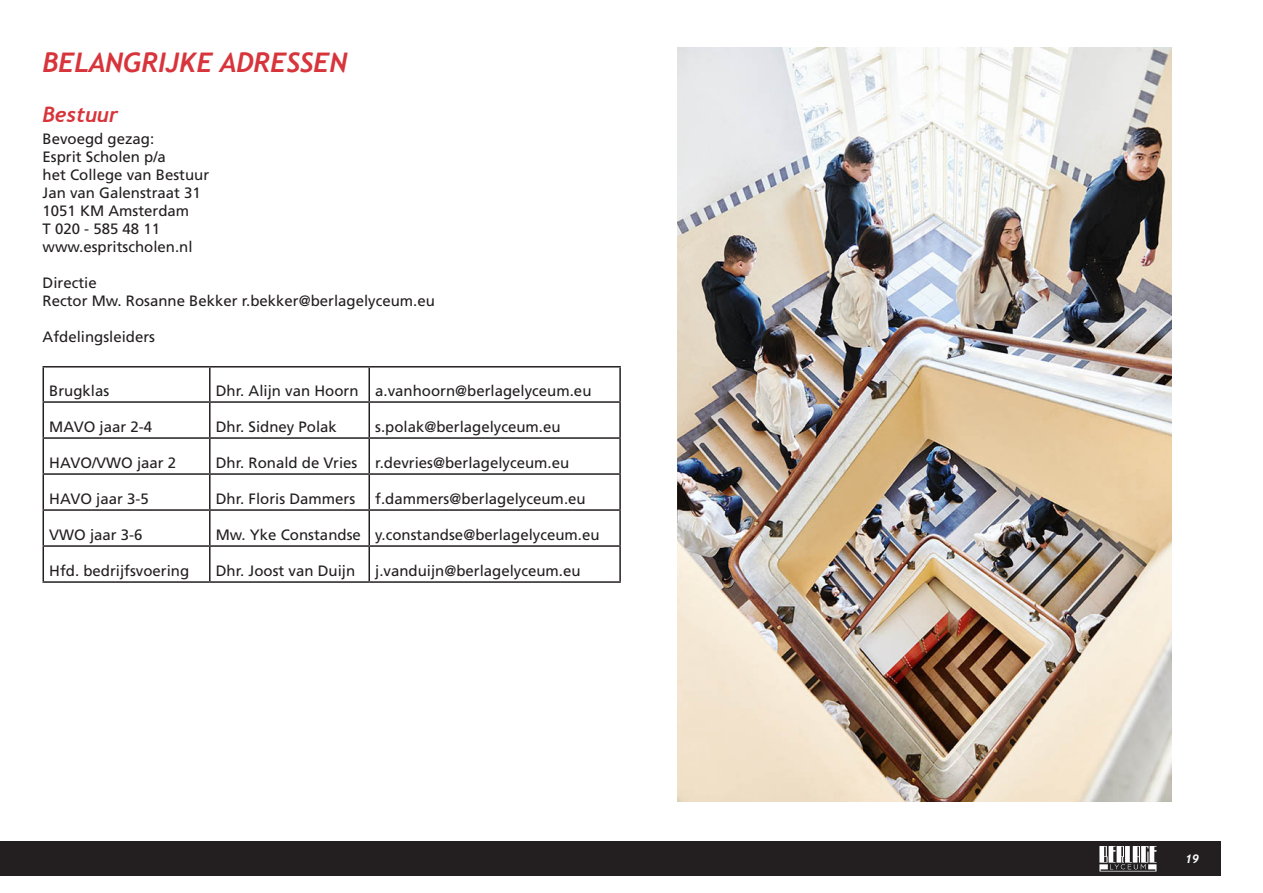
<style>
.page{position:relative;width:1263px;height:893px;background:#fff}
.page>*{position:absolute;margin:0;border:0;box-sizing:border-box;transform-origin:0 0}
.Frutiger_platte_tekst{font:italic 700 27px "Trebuchet";color:#d7353b}
.Kop_Klein{font:italic 700 21px "Trebuchet";color:#d7353b}
.Frutiger_platte_tekst-2{font:15px "Frutiger LT Std";color:#231f20}
.t1{font:italic 700 12px "Trebuchet";color:#fff}
</style>
<div class="page">
<div style="left:0;top:842px;width:1220px;height:34px;background:#231f20"></div>
<svg style="left:1099px;top:846px;width:57px;height:25px"></svg>
<hr style="left:43px;top:366px;width:167px;height:2px;background:#231f20">
<hr style="left:43px;top:368px;width:1px;height:33px;background:#231f20">
<hr style="left:210px;top:366px;width:159px;height:2px;background:#231f20">
<hr style="left:209px;top:368px;width:2px;height:33px;background:#231f20">
<hr style="left:369px;top:366px;width:252px;height:2px;background:#231f20">
<hr style="left:368px;top:368px;width:2px;height:33px;background:#231f20">
<hr style="left:619px;top:368px;width:2px;height:33px;background:#231f20">
<hr style="left:43px;top:401px;width:167px;height:2px;background:#231f20">
<hr style="left:43px;top:403px;width:1px;height:34px;background:#231f20">
<hr style="left:210px;top:401px;width:159px;height:2px;background:#231f20">
<hr style="left:209px;top:403px;width:2px;height:34px;background:#231f20">
<hr style="left:369px;top:401px;width:252px;height:2px;background:#231f20">
<hr style="left:368px;top:403px;width:2px;height:34px;background:#231f20">
<hr style="left:619px;top:403px;width:2px;height:34px;background:#231f20">
<hr style="left:43px;top:437px;width:167px;height:2px;background:#231f20">
<hr style="left:43px;top:439px;width:1px;height:34px;background:#231f20">
<hr style="left:210px;top:437px;width:159px;height:2px;background:#231f20">
<hr style="left:209px;top:439px;width:2px;height:34px;background:#231f20">
<hr style="left:369px;top:437px;width:252px;height:2px;background:#231f20">
<hr style="left:368px;top:439px;width:2px;height:34px;background:#231f20">
<hr style="left:619px;top:439px;width:2px;height:34px;background:#231f20">
<hr style="left:43px;top:473px;width:167px;height:2px;background:#231f20">
<hr style="left:43px;top:475px;width:1px;height:34px;background:#231f20">
<hr style="left:210px;top:473px;width:159px;height:2px;background:#231f20">
<hr style="left:209px;top:475px;width:2px;height:34px;background:#231f20">
<hr style="left:369px;top:473px;width:252px;height:2px;background:#231f20">
<hr style="left:368px;top:475px;width:2px;height:34px;background:#231f20">
<hr style="left:619px;top:475px;width:2px;height:34px;background:#231f20">
<hr style="left:43px;top:509px;width:167px;height:2px;background:#231f20">
<hr style="left:43px;top:511px;width:1px;height:34px;background:#231f20">
<hr style="left:210px;top:509px;width:159px;height:2px;background:#231f20">
<hr style="left:209px;top:511px;width:2px;height:34px;background:#231f20">
<hr style="left:369px;top:509px;width:252px;height:2px;background:#231f20">
<hr style="left:368px;top:511px;width:2px;height:34px;background:#231f20">
<hr style="left:619px;top:511px;width:2px;height:34px;background:#231f20">
<hr style="left:43px;top:545px;width:167px;height:2px;background:#231f20">
<hr style="left:43px;top:547px;width:1px;height:34px;background:#231f20">
<hr style="left:210px;top:545px;width:159px;height:2px;background:#231f20">
<hr style="left:209px;top:547px;width:2px;height:34px;background:#231f20">
<hr style="left:369px;top:545px;width:252px;height:2px;background:#231f20">
<hr style="left:368px;top:547px;width:2px;height:34px;background:#231f20">
<hr style="left:619px;top:547px;width:2px;height:34px;background:#231f20">
<hr style="left:43px;top:581px;width:167px;height:2px;background:#231f20">
<hr style="left:210px;top:581px;width:159px;height:2px;background:#231f20">
<hr style="left:369px;top:581px;width:252px;height:2px;background:#231f20">
<img style="left:678px;top:47px;width:493px;height:754px">
<p class="Frutiger_platte_tekst" style="left:43px;top:46px;width:306px">BELANGRIJKE ADRESSEN</p>
<p class="Kop_Klein" style="left:43px;top:102px;width:77px">Bestuur</p>
<p class="Frutiger_platte_tekst-2" style="left:43px;top:130px;width:113px">Bevoegd gezag:</p>
<p class="Frutiger_platte_tekst-2" style="left:43px;top:148px;width:125px">Esprit Scholen p/a</p>
<p class="Frutiger_platte_tekst-2" style="left:43px;top:166px;width:168px">het College van Bestuur</p>
<p class="Frutiger_platte_tekst-2" style="left:43px;top:184px;width:160px">Jan van Galenstraat 31</p>
<p class="Frutiger_platte_tekst-2" style="left:43px;top:202px;width:148px">1051 KM Amsterdam</p>
<p class="Frutiger_platte_tekst-2" style="left:43px;top:220px;width:119px">T 020 - 585 48 11</p>
<p class="Frutiger_platte_tekst-2" style="left:43px;top:238px;width:152px">www.espritscholen.nl</p>
<p class="Frutiger_platte_tekst-2" style="left:43px;top:274px;width:56px">Directie</p>
<p class="Frutiger_platte_tekst-2" style="left:43px;top:292px;width:394px">Rector Mw. Rosanne Bekker r.bekker@berlagelyceum.eu</p>
<p class="Frutiger_platte_tekst-2" style="left:43px;top:328px;width:114px">Afdelingsleiders</p>
<p class="Frutiger_platte_tekst-2" style="left:49px;top:382px;width:62px">Brugklas</p>
<p class="Frutiger_platte_tekst-2" style="left:216px;top:382px;width:144px">Dhr. Alijn van Hoorn</p>
<p class="Frutiger_platte_tekst-2" style="left:375px;top:382px;width:218px">a.vanhoorn@berlagelyceum.eu</p>
<p class="Frutiger_platte_tekst-2" style="left:49px;top:418px;width:104px">MAVO jaar 2-4</p>
<p class="Frutiger_platte_tekst-2" style="left:216px;top:418px;width:123px">Dhr. Sidney Polak</p>
<p class="Frutiger_platte_tekst-2" style="left:375px;top:418px;width:187px">s.polak@berlagelyceum.eu</p>
<p class="Frutiger_platte_tekst-2" style="left:49px;top:454px;width:128px">HAVO/VWO jaar 2</p>
<p class="Frutiger_platte_tekst-2" style="left:216px;top:454px;width:143px">Dhr. Ronald de Vries</p>
<p class="Frutiger_platte_tekst-2" style="left:375px;top:454px;width:196px">r.devries@berlagelyceum.eu</p>
<p class="Frutiger_platte_tekst-2" style="left:49px;top:490px;width:101px">HAVO jaar 3-5</p>
<p class="Frutiger_platte_tekst-2" style="left:216px;top:490px;width:141px">Dhr. Floris Dammers</p>
<p class="Frutiger_platte_tekst-2" style="left:375px;top:490px;width:212px">f.dammers@berlagelyceum.eu</p>
<p class="Frutiger_platte_tekst-2" style="left:49px;top:526px;width:95px">VWO jaar 3-6</p>
<p class="Frutiger_platte_tekst-2" style="left:216px;top:526px;width:147px">Mw. Yke Constandse</p>
<p class="Frutiger_platte_tekst-2" style="left:375px;top:526px;width:226px">y.constandse@berlagelyceum.eu</p>
<p class="Frutiger_platte_tekst-2" style="left:49px;top:562px;width:142px">Hfd. bedrijfsvoering</p>
<p class="Frutiger_platte_tekst-2" style="left:216px;top:562px;width:141px">Dhr. Joost van Duijn</p>
<p class="Frutiger_platte_tekst-2" style="left:375px;top:562px;width:207px">j.vanduijn@berlagelyceum.eu</p>
<p class="t1" style="left:1185px;top:852px;width:16px">19</p>
</div>
